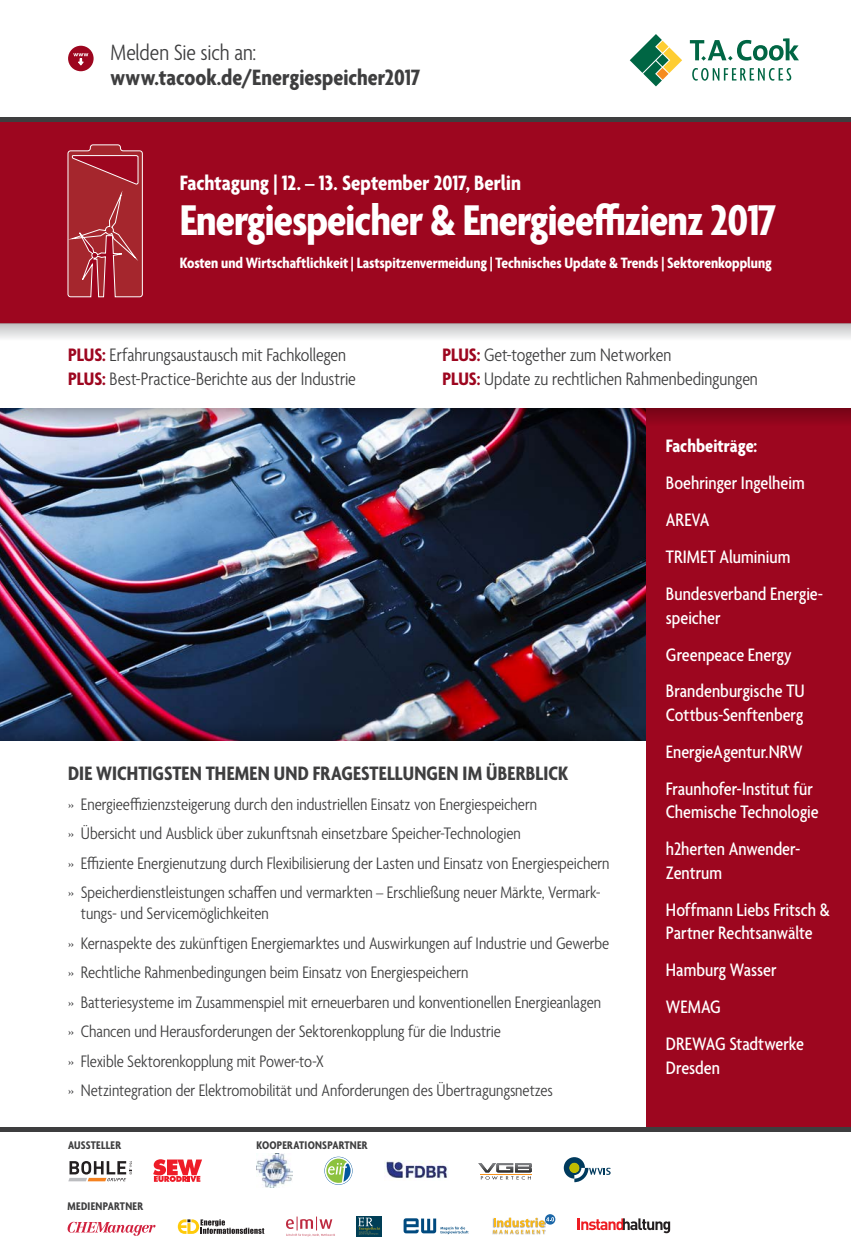
<style>
.page{position:relative;width:851px;height:1255px;background:#fff}
.page>*{position:absolute;margin:0;border:0;box-sizing:border-box;transform-origin:0 0}
.t1{font:700 condensed 46.5px "Agenda";letter-spacing:-.02em;color:#fff}
.t2{font:700 condensed 24px "Agenda";color:#3e3e3f}
.t3{font:300 condensed 24px "Agenda";letter-spacing:-.01em;color:#3e3e3f}
.t4{font:700 condensed 22.5px "Agenda";color:#fff}
.t5{font:700 condensed 21px "Agenda";letter-spacing:.005em;color:#3e3e3f}
.t6{font:500 condensed 19.5px/36.9px "Agenda";color:#fff}
.t7{font:300 condensed 19.5px/24px "Agenda";letter-spacing:-.005em;color:#3e3e3f}
.t8{font:700 condensed 19.5px "Agenda";color:#fff}
.t9{font:300 condensed 18px/29.5px "Agenda";letter-spacing:-.005em;color:#3e3e3f}
.t10{font:700 condensed 16.2px "Agenda";letter-spacing:-.005em;color:#fff}
.t11{font:700 condensed 12px "Agenda";letter-spacing:.02em;color:#3e3e3f}
.s1{font-weight:700;color:#9d061f}
</style>
<div class="page">
<img style="left:0;top:425px;width:646px;height:298px">
<img style="left:0;top:723px;width:646px;height:17px">
<div style="left:0;top:121px;width:850px;height:202px;background:#9d061f"></div>
<hr style="left:0;top:117px;width:850px;height:4px;background:#3e3e3f">
<div style="left:68px;top:46px;width:26px;height:25px;background:#9d061f;border-radius:50%"></div>
<svg style="left:73px;top:53px;width:15px;height:13px"></svg>
<div style="left:646px;top:408px;width:204px;height:723px;background:#9d061f"></div>
<img style="left:0;top:408px;width:850px;height:17px">
<svg style="left:0;top:323px;width:850px;height:15px;background:#d6d4d5"></svg>
<hr style="left:0;top:1127px;width:850px;height:4px;background:#3e3e3f">
<svg style="left:563px;top:1157px;width:47px;height:25px"></svg>
<img style="left:384px;top:1160px;width:64px;height:18px">
<svg style="left:178px;top:1219px;width:86px;height:14px"></svg>
<svg style="left:357px;top:1216px;width:25px;height:20px"></svg>
<svg style="left:358px;top:1217px;width:22px;height:17px"></svg>
<img style="left:492px;top:1219px;width:53px;height:15px">
<div style="left:545px;top:1214px;width:10px;height:10px;background:#1b67a8;border-radius:50%"></div>
<svg style="left:493px;top:1217px;width:61px;height:16px"></svg>
<svg style="left:68px;top:1221px;width:87px;height:14px"></svg>
<img style="left:256px;top:1153px;width:37px;height:34px">
<svg style="left:286px;top:1216px;width:49px;height:20px"></svg>
<svg style="left:629px;top:34px;width:53px;height:52px"></svg>
<svg style="left:689px;top:38px;width:109px;height:43px"></svg>
<svg style="left:65px;top:144px;width:78px;height:153px;background:#ab323c"></svg>
<svg style="left:324px;top:1156px;width:28px;height:28px"></svg>
<svg style="left:325px;top:1156px;width:27px;height:28px"></svg>
<svg style="left:326px;top:1158px;width:24px;height:24px"></svg>
<svg style="left:478px;top:1163px;width:53px;height:16px"></svg>
<hr style="left:480px;top:1173px;width:51px;height:1px;background:#f7931d">
<svg style="left:403px;top:1218px;width:65px;height:15px"></svg>
<svg style="left:577px;top:1218px;width:93px;height:15px"></svg>
<svg style="left:68px;top:1161px;width:64px;height:20px"></svg>
<svg style="left:153px;top:1159px;width:49px;height:22px"></svg>
<h2 class="t3" style="left:111px;top:39px;width:147px">Melden Sie sich an:</h2>
<h2 class="t2" style="left:111px;top:64px;width:311px">www.tacook.de/Energiespeicher2017</h2>
<p class="t4" style="left:180px;top:170px;width:342px">Fachtagung | 12. – 13. September 2017, Berlin</p>
<h1 class="t1" style="left:180px;top:195px;width:598px">Energiespeicher &amp; Energieeffizienz 2017</h1>
<p class="t10" style="left:180px;top:254px;width:593px">Kosten und Wirtschaftlichkeit | Lastspitzenvermeidung | Technisches Update &amp; Trends | Sektorenkopplung</p>
<p class="t7" style="left:68px;top:344px;width:289px"><span class="s1">PLUS:</span> Erfahrungsaustausch mit Fachkollegen<br><span class="s1">PLUS:</span> Best-Practice-Berichte aus der Industrie</p>
<p class="t7" style="left:442px;top:344px;width:317px"><span class="s1">PLUS:</span> Get-together zum Networken<br><span class="s1">PLUS:</span> Update zu rechtlichen Rahmenbedingungen</p>
<p class="t5" style="left:68px;top:762px;width:501px">DIE WICHTIGSTEN THEMEN UND FRAGESTELLUNGEN IM ÜBERBLICK</p>
<p class="t9" style="left:68px;top:790px;width:543px">» Energieeffizienzsteigerung durch den industriellen Einsatz von Energiespeichern<br>» Übersicht und Ausblick über zukunftsnah einsetzbare Speicher-Technologien<br>» Effiziente Energienutzung durch Flexibilisierung der Lasten und Einsatz von Energiespeichern » Speicherdienstleistungen schaffen und vermarkten – Erschließung neuer Märkte, Vermark-</p>
<p class="t9" style="left:68px;top:899px;width:542px;text-indent:13px">tungs- und Servicemöglichkeiten<br>» Kernaspekte des zukünftigen Energiemarktes und Auswirkungen auf Industrie und Gewerbe » Rechtliche Rahmenbedingungen beim Einsatz von Energiespeichern<br>» Batteriesysteme im Zusammenspiel mit erneuerbaren und konventionellen Energieanlagen » Chancen und Herausforderungen der Sektorenkopplung für die Industrie<br>» Flexible Sektorenkopplung mit Power-to-X<br>» Netzintegration der Elektromobilität und Anforderungen des Übertragungsnetzes</p>
<p class="t11" style="left:68px;top:1138px;width:54px">AUSSTELLER</p>
<p class="t11" style="left:68px;top:1199px;width:77px">MEDIENPARTNER</p>
<p class="t11" style="left:256px;top:1138px;width:113px">KOOPERATIONSPARTNER</p>
<p class="t8" style="left:665px;top:435px;width:93px">Fachbeiträge:</p>
<p class="t6" style="left:665px;top:465px;width:159px">Boehringer Ingelheim<br>AREVA<br>TRIMET Aluminium<br>Bundesverband Energie-</p>
<p class="t6" style="left:665px;top:600px;width:140px">speicher<br>Greenpeace Energy<br>Brandenburgische TU</p>
<p class="t6" style="left:665px;top:697px;width:148px">Cottbus-Senftenberg<br>EnergieAgentur.NRW<br>Fraunhofer-Institut für</p>
<p class="t6" style="left:665px;top:794px;width:154px">Chemische Technologie h2herten Anwender-</p>
<p class="t6" style="left:665px;top:855px;width:165px">Zentrum<br>Hoffmann Liebs Fritsch &amp;</p>
<p class="t6" style="left:665px;top:915px;width:148px">Partner Rechtsanwälte<br>Hamburg Wasser<br>WEMAG<br>DREWAG Stadtwerke</p>
<p class="t6" style="left:665px;top:1049px;width:56px">Dresden</p>
</div>
